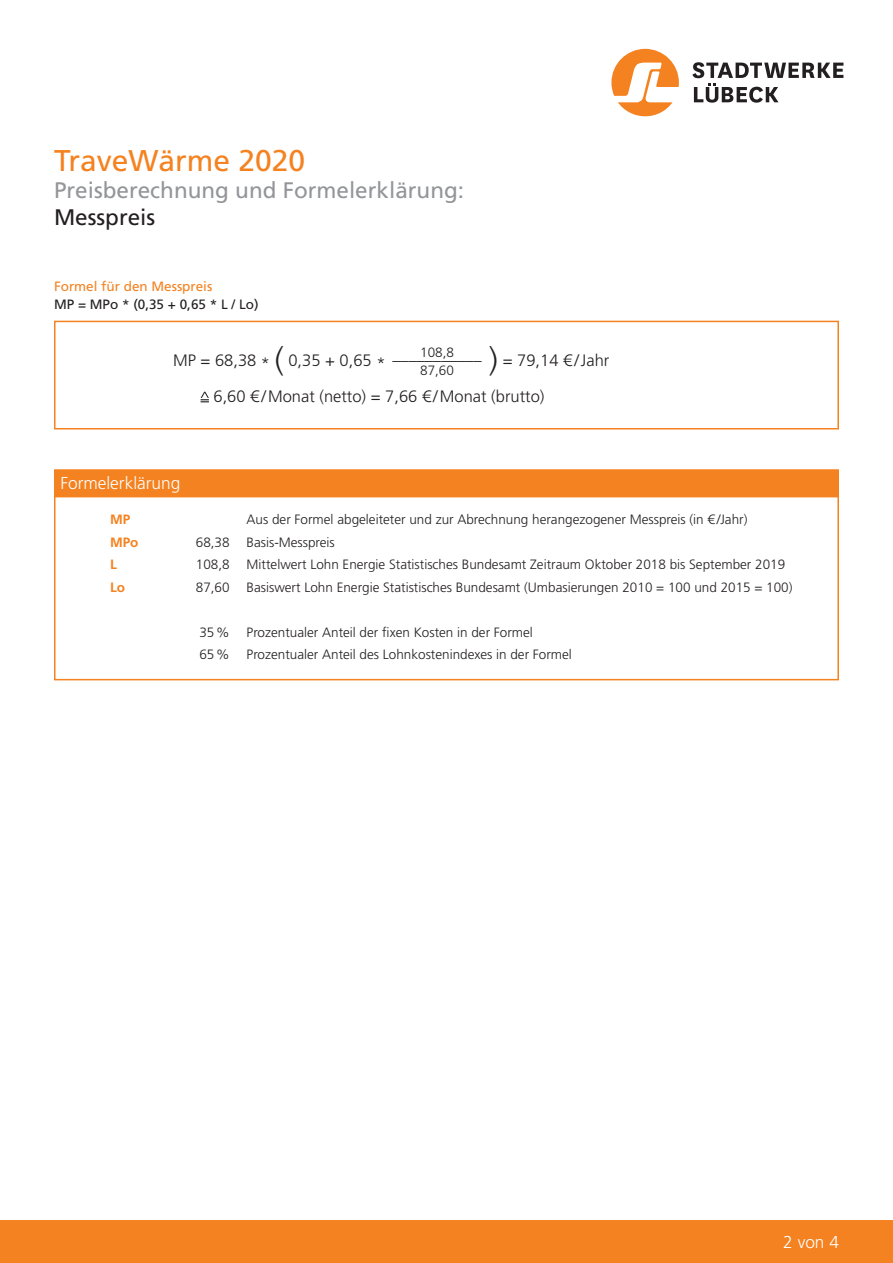
<style>
.page{position:relative;width:893px;height:1263px;background:#fff}
.page>*{position:absolute;margin:0;border:0;box-sizing:border-box;transform-origin:0 0}
.t1{font:30px "Frutiger LT";color:#f58220}
.t2{font:22.5px "Frutiger LT";color:#939598}
.t3{font:22.5px "Frutiger LT";color:#231f20}
.t4{font:300 17.25px "Frutiger LT";color:#fff}
.t5{font:300 16.5px "Frutiger LT";color:#231f20}
.t6{font:300 13.5px/18px "Frutiger LT";color:#231f20}
.t7{font:13.5px "Frutiger LT";color:#231f20}
.t8{font:13.5px "Frutiger LT";color:#f58220}
.t9{font:700 13.5px "Frutiger LT";color:#f58220}
.s1{font-size:33px}
</style>
<div class="page">
<svg style="left:692px;top:62px;width:151px;height:41px"></svg>
<svg style="left:611px;top:49px;width:68px;height:67px"></svg>
<div style="left:54px;top:321px;width:785px;height:108px;border:2px solid #f58220"></div>
<div style="left:54px;top:493px;width:785px;height:187px;border:2px solid #f58220"></div>
<div style="left:0;top:1220px;width:893px;height:43px;background:#f58220"></div>
<div style="left:54px;top:469px;width:785px;height:28px;background:#f58220"></div>
<svg style="left:201px;top:392px;width:8px;height:10px"></svg>
<h1 class="t1" style="left:54px;top:143px;width:253px">TraveWärme 2020</h1>
<h2 class="t2" style="left:54px;top:177px;width:412px">Preisberechnung und Formelerklärung:</h2>
<h2 class="t3" style="left:54px;top:204px;width:103px">Messpreis</h2>
<p class="t8" style="left:54px;top:278px;width:160px">Formel für den Messpreis</p>
<p class="t7" style="left:54px;top:296px;width:206px">MP = MPo * (0,35 + 0,65 * L / Lo)</p>
<p class="t5" style="left:173px;top:351px;width:438px">MP = 68,38 * <span class="s1">(</span> 0,35 + 0,65 * ––––––––––– <span class="s1">)</span> = 79,14 €/Jahr</p>
<p class="t6" style="left:420px;top:343px;width:35px">108,8<br>87,60</p>
<p class="t5" style="left:214px;top:387px;width:332px">6,60 €/Monat (netto) = 7,66 €/Monat (brutto)</p>
<p class="t4" style="left:60px;top:473px;width:122px">Formelerklärung</p>
<p class="t9" style="left:110px;top:512px;width:22px">MP</p>
<p class="t6" style="left:247px;top:511px;width:502px">Aus der Formel abgeleiteter und zur Abrechnung herangezogener Messpreis (in €/Jahr)</p>
<p class="t9" style="left:110px;top:534px;width:30px">MPo</p>
<p class="t6" style="left:196px;top:533px;width:35px">68,38</p>
<p class="t6" style="left:247px;top:533px;width:90px">Basis-Messpreis</p>
<p class="t9" style="left:110px;top:557px;width:8px">L</p>
<p class="t6" style="left:196px;top:556px;width:35px">108,8</p>
<p class="t6" style="left:247px;top:556px;width:540px">Mittelwert Lohn Energie Statistisches Bundesamt Zeitraum Oktober 2018 bis September 2019</p>
<p class="t9" style="left:110px;top:579px;width:16px">Lo</p>
<p class="t6" style="left:196px;top:578px;width:35px">87,60</p>
<p class="t6" style="left:247px;top:578px;width:547px">Basiswert Lohn Energie Statistisches Bundesamt (Umbasierungen 2010 = 100 und 2015 = 100)</p>
<p class="t6" style="left:199px;top:623px;width:32px">35%</p>
<p class="t6" style="left:247px;top:623px;width:288px">Prozentualer Anteil der fixen Kosten in der Formel</p>
<p class="t6" style="left:199px;top:646px;width:32px">65%</p>
<p class="t6" style="left:247px;top:646px;width:327px">Prozentualer Anteil des Lohnkostenindexes in der Formel</p>
<p class="t4" style="left:783px;top:1232px;width:57px">2 von 4</p>
</div>
